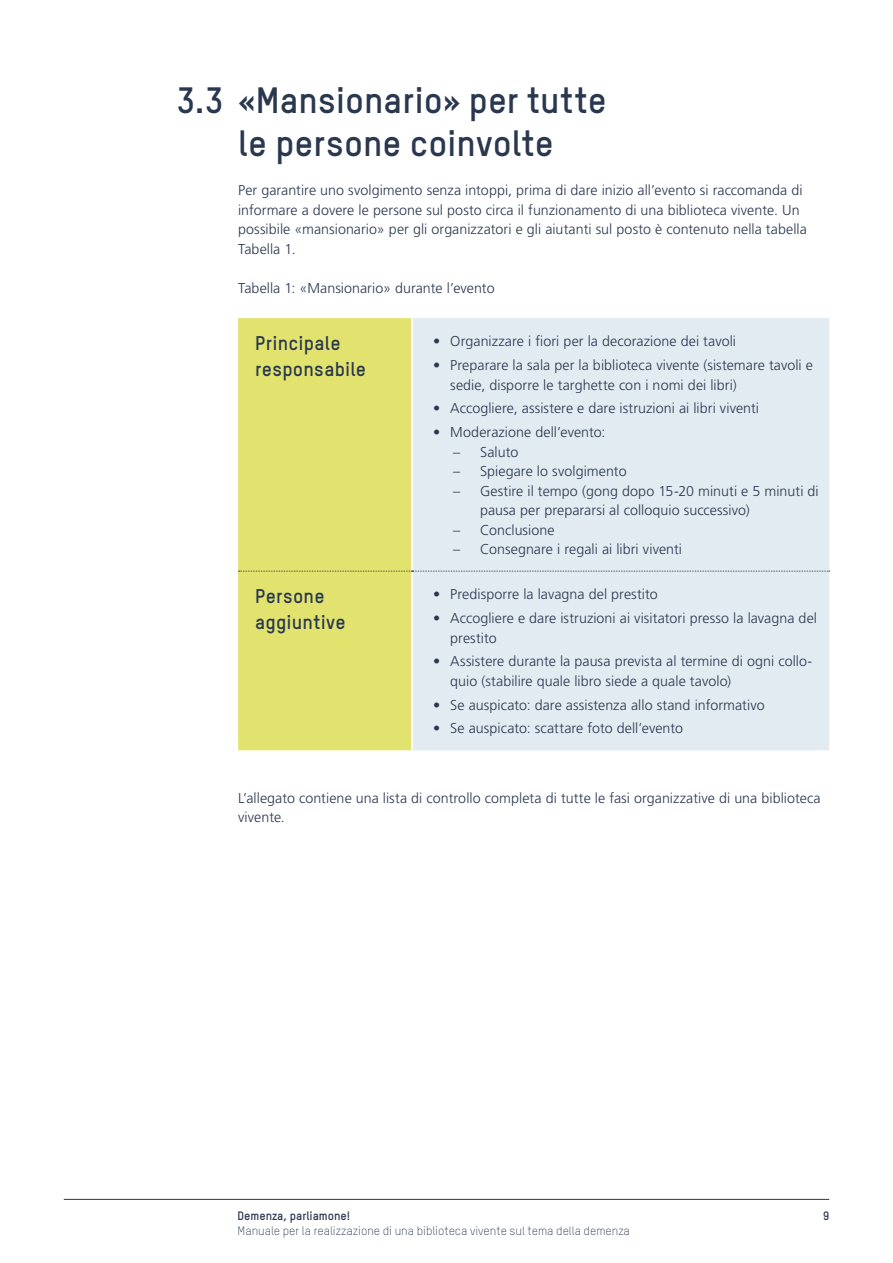
<style>
.page{position:relative;width:893px;height:1263px;background:#fff}
.page>*{position:absolute;margin:0;border:0;box-sizing:border-box;transform-origin:0 0}
.Titel{font:700 36px/43.2px "TSTAR";letter-spacing:.005em;color:#2a384f;text-align:center}
.Tstar_13{font:700 19.5px/25.5px "TSTAR";letter-spacing:.01em;color:#2a384f}
.Lauftext_IT{font:300 14.25px/19.5px "Frutiger";letter-spacing:.005em;color:#2a384f}
.t1{font:300 12px "TSTAR";color:#2a384f}
.t2{font:700 12px "TSTAR";color:#2a384f}
</style>
<div class="page">
<hr style="left:64px;top:1199px;width:765px;height:1px;background:#2a384f">
<div style="left:238px;top:318px;width:173px;height:432px;background:#e2e36e"></div>
<div style="left:413px;top:318px;width:416px;height:432px;background:#e2ebf1"></div>
<svg style="left:238px;top:571px;width:592px;height:1px"></svg>
<p class="Titel" style="left:176px;top:78px;width:432px">3.3 «Mansionario» per tutte le persone coinvolte</p>
<p class="Lauftext_IT" style="left:238px;top:180px;width:570px">Per garantire uno svolgimento senza intoppi, prima di dare inizio all’evento si raccomanda di informare a dovere le persone sul posto circa il funzionamento di una biblioteca vivente. Un possibile «mansionario» per gli organizzatori e gli aiutanti sul posto è contenuto nella tabella Tabella 1.</p>
<p class="Lauftext_IT" style="left:238px;top:278px;width:258px">Tabella 1: «Mansionario» durante l’evento</p>
<p class="Tstar_13" style="left:255px;top:330px;width:113px">Principale responsabile</p>
<p class="Lauftext_IT" style="left:433px;top:332px;width:304px">• Organizzare i fiori per la decorazione dei tavoli</p>
<p class="Lauftext_IT" style="left:450px;top:355px;width:364px;text-indent:-17px">• Preparare la sala per la biblioteca vivente (sistemare tavoli e sedie, disporre le targhette con i nomi dei libri)</p>
<p class="Lauftext_IT" style="left:433px;top:399px;width:327px">• Accogliere, assistere e dare istruzioni ai libri viventi</p>
<p class="Lauftext_IT" style="left:433px;top:422px;width:174px">• Moderazione dell’evento:</p>
<p class="Lauftext_IT" style="left:453px;top:442px;width:67px">– Saluto</p>
<p class="Lauftext_IT" style="left:453px;top:461px;width:175px">– Spiegare lo svolgimento</p>
<p class="Lauftext_IT" style="left:480px;top:481px;width:340px;text-indent:-27px">– Gestire il tempo (gong dopo 15-20 minuti e 5 minuti di pausa per prepararsi al colloquio successivo)</p>
<p class="Lauftext_IT" style="left:453px;top:520px;width:103px">– Conclusione</p>
<p class="Lauftext_IT" style="left:453px;top:539px;width:231px">– Consegnare i regali ai libri viventi</p>
<p class="Tstar_13" style="left:255px;top:583px;width:92px">Persone aggiuntive</p>
<p class="Lauftext_IT" style="left:433px;top:585px;width:226px">• Predisporre la lavagna del prestito</p>
<p class="Lauftext_IT" style="left:450px;top:608px;width:368px;text-indent:-17px">• Accogliere e dare istruzioni ai visitatori presso la lavagna del prestito</p>
<p class="Lauftext_IT" style="left:450px;top:652px;width:364px;text-indent:-17px">• Assistere durante la pausa prevista al termine di ogni collo&shy;quio (stabilire quale libro siede a quale tavolo)</p>
<p class="Lauftext_IT" style="left:433px;top:695px;width:333px">• Se auspicato: dare assistenza allo stand informativo</p>
<p class="Lauftext_IT" style="left:433px;top:719px;width:251px">• Se auspicato: scattare foto dell’evento</p>
<p class="Lauftext_IT" style="left:238px;top:788px;width:584px">L’allegato contiene una lista di controllo completa di tutte le fasi organizzative di una biblioteca vivente.</p>
<p class="t2" style="left:238px;top:1208px;width:114px">Demenza, parliamone!</p>
<p class="t1" style="left:238px;top:1223px;width:394px">Manuale per la realizzazione di una biblioteca vivente sul tema della demenza</p>
<p class="t2" style="left:823px;top:1208px;width:8px">9</p>
</div>
